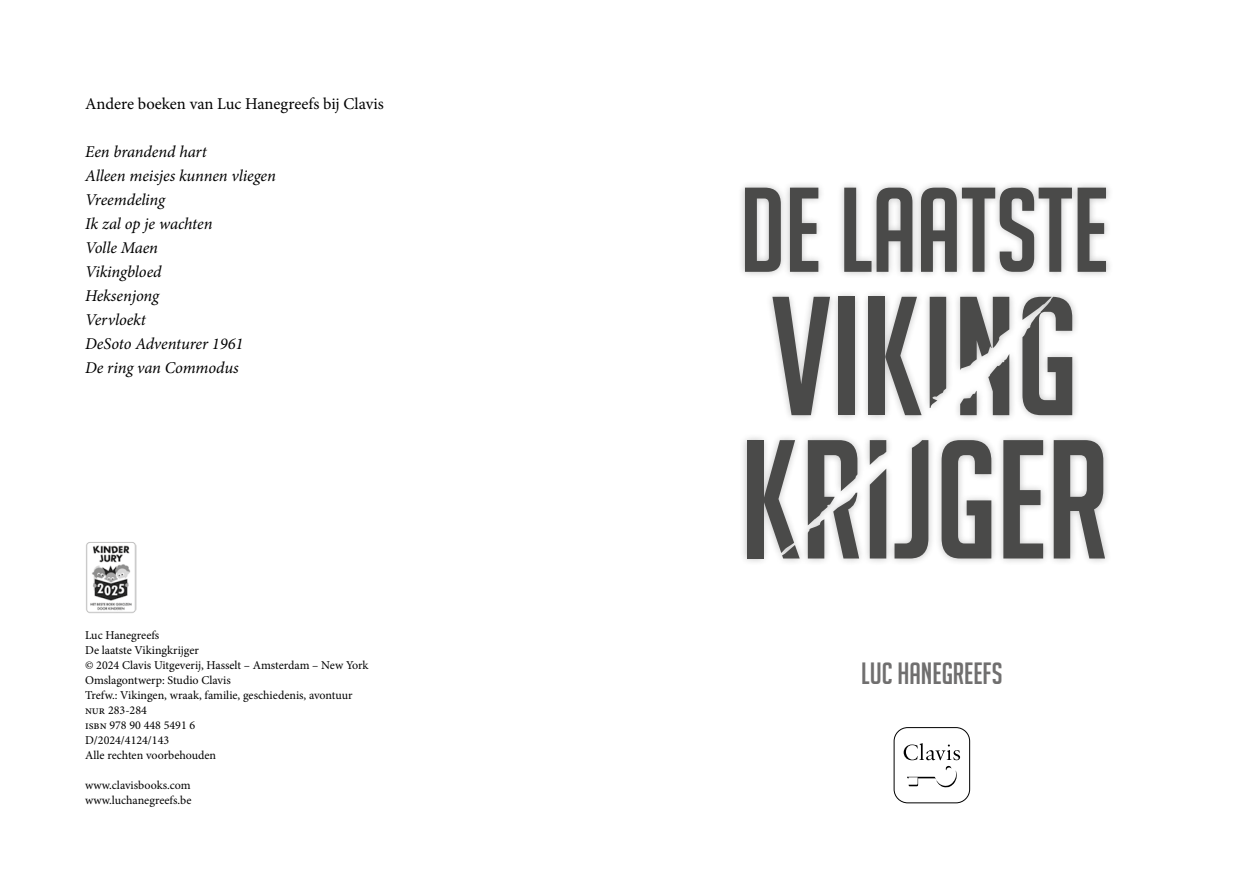
<style>
.page{position:relative;width:1234px;height:893px;background:#fff}
.page>*{position:absolute;margin:0;border:0;box-sizing:border-box;transform-origin:0 0}
.t1{font:30px "Big Noodle Titling";color:#706f6f}
.t2{font:italic 16.5px/24px "Minion Pro";letter-spacing:-.005em;color:#000}
.t3{font:16.5px "Minion Pro";color:#000}
.t4{font:12px/15px "Minion Pro";color:#000}
</style>
<div class="page">
<div style="left:893px;top:727px;width:76px;height:76px;border:1px solid #000;border-radius:14px"></div>
<svg style="left:903px;top:743px;width:56px;height:17px"></svg>
<svg style="left:907px;top:766px;width:49px;height:21px"></svg>
<div style="left:736px;top:180px;width:377px;height:386px;background:#000;opacity:.25"></div>
<svg style="left:763px;top:440px;width:36px;height:118px"></svg>
<svg style="left:807px;top:440px;width:52px;height:118px"></svg>
<div style="left:746px;top:440px;width:17px;height:118px;background:#4a4a49"></div>
<svg style="left:1053px;top:440px;width:51px;height:118px"></svg>
<svg style="left:894px;top:440px;width:34px;height:118px"></svg>
<svg style="left:941px;top:440px;width:50px;height:118px"></svg>
<svg style="left:869px;top:440px;width:17px;height:118px"></svg>
<svg style="left:1003px;top:440px;width:39px;height:118px"></svg>
<div style="left:838px;top:297px;width:16px;height:118px;background:#4a4a49"></div>
<svg style="left:885px;top:297px;width:36px;height:118px"></svg>
<svg style="left:929px;top:297px;width:16px;height:111px"></svg>
<div style="left:868px;top:297px;width:17px;height:118px;background:#4a4a49"></div>
<svg style="left:1022px;top:297px;width:49px;height:118px"></svg>
<svg style="left:772px;top:297px;width:57px;height:118px"></svg>
<svg style="left:959px;top:297px;width:50px;height:118px"></svg>
<svg style="left:1077px;top:188px;width:28px;height:84px"></svg>
<svg style="left:789px;top:188px;width:29px;height:84px"></svg>
<svg style="left:744px;top:188px;width:36px;height:84px"></svg>
<svg style="left:920px;top:188px;width:151px;height:84px"></svg>
<svg style="left:844px;top:188px;width:68px;height:84px"></svg>
<img style="left:86px;top:542px;width:50px;height:71px">
<h2 class="t3" style="left:85px;top:93px;width:300px">Andere boeken van Luc Hanegreefs bij Clavis</h2>
<h2 class="t2" style="left:85px;top:140px;width:192px">Een brandend hart<br>Alleen meisjes kunnen vliegen<br>Vreemdeling<br>Ik zal op je wachten<br>Volle Maen<br>Vikingbloed<br>Heksenjong<br>Vervloekt<br>DeSoto Adventurer 1961<br>De ring van Commodus</h2>
<p class="t4" style="left:85px;top:627px;width:285px">Luc Hanegreefs<br>De laatste Vikingkrijger<br>© 2024 Clavis Uitgeverij, Hasselt – Amsterdam – New York<br>Omslagontwerp: Studio Clavis<br>Trefw.: Vikingen, wraak, familie, geschiedenis, avontuur nur 283-284<br>isbn 978 90 448 5491 6<br>D/2024/4124/143<br>Alle rechten voorbehouden</p>
<p class="t4" style="left:85px;top:777px;width:108px">www.clavisbooks.com www.luchanegreefs.be</p>
<h1 class="t1" style="left:861px;top:657px;width:143px">LUC HANEGREEFS</h1>
</div>
